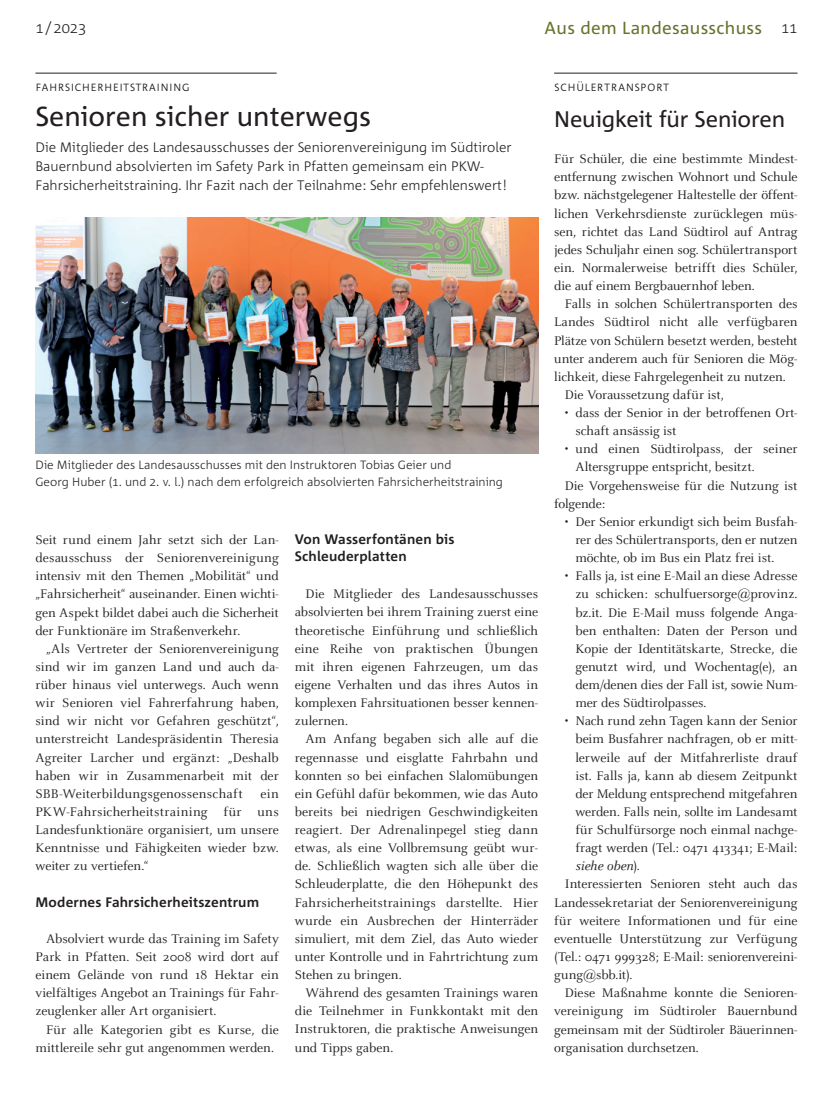
<style>
.page{position:relative;width:833px;height:1099px;background:#fff}
.page>*{position:absolute;margin:0;border:0;box-sizing:border-box;transform-origin:0 0}
.t1{font:27.5px "Corpid";color:#231f20}
.t2{font:22.5px "Corpid";letter-spacing:-.01em;color:#231f20}
.t3{font:17.5px "Corpid";letter-spacing:.02em;color:#6a722d}
.t4{font:300 15px "Corpid";color:#231f20}
.t5{font:13.75px/18.1px "Celeste OT";letter-spacing:-.005em;color:#231f20;text-align:justify}
.t6{font:300 13.75px/18.8px "Corpid";color:#231f20}
.t7{font:700 13.75px/17.5px "Corpid";letter-spacing:.015em;color:#231f20}
.t8{font:italic 13.75px "Celeste OT";letter-spacing:-.005em;color:#231f20}
.t9{font:300 12.5px "Corpid Caps";letter-spacing:.02em;color:#231f20}
.t10{font:300 12px/17.5px "Corpid";color:#231f20}
.s1{font-weight:300;font-size:15px;color:#231f20}
.s2{font-style:normal}
</style>
<div class="page">
<hr style="left:35px;top:73px;width:242px;height:1px;background:#231f20">
<img style="left:35px;top:217px;width:503px;height:236px">
<hr style="left:554px;top:73px;width:243px;height:1px;background:#231f20">
<p class="t4" style="left:35px;top:19px;width:53px">1/2023</p>
<p class="t3" style="left:544px;top:18px;width:254px">Aus dem Landesausschuss <span class="s1">11</span></p>
<p class="t9" style="left:35px;top:79px;width:156px">FAHRSICHERHEITSTRAINING</p>
<h1 class="t1" style="left:35px;top:102px;width:337px">Senioren sicher unterwegs</h1>
<p class="t6" style="left:35px;top:138px;width:478px">Die Mitglieder des Landesausschusses der Seniorenvereinigung im Südtiroler<br>Bauernbund absolvierten im Safety Park in Pfatten gemeinsam ein PKW-<br>Fahrsicherheitstraining. Ihr Fazit nach der Teilnahme: Sehr empfehlenswert!</p>
<p class="t10" style="left:35px;top:456px;width:469px">Die Mitglieder des Landesausschusses mit den Instruktoren Tobias Geier und<br>Georg Huber (1. und 2. v. l.) nach dem erfolgreich absolvierten Fahrsicherheitstraining</p>
<p class="t5" style="left:35px;top:531px;width:245px">Seit rund einem Jahr setzt sich der Lan&shy;desausschuss der Seniorenvereinigung intensiv mit den Themen „Mobilität“ und „Fahrsicherheit“ auseinander. Einen wichti&shy;gen Aspekt bildet dabei auch die Sicherheit der Funktionäre im Straßenverkehr.</p>
<p class="t5" style="left:35px;top:639px;width:245px;text-indent:11px">„Als Vertreter der Seniorenvereinigung sind wir im ganzen Land und auch da&shy;rüber hinaus viel unterwegs. Auch wenn wir Senioren viel Fahrerfahrung haben, sind wir nicht vor Gefahren geschützt“, unterstreicht Landespräsidentin Theresia Agreiter Larcher und ergänzt: „Deshalb haben wir in Zusammenarbeit mit der SBB-Weiterbildungsgenossenschaft</p>
<p class="t5" style="left:35px;top:784px;width:245px;text-indent:225px">ein PKW-Fahrsicherheitstraining für uns Landesfunktionäre organisiert, um unsere Kenntnisse und Fähigkeiten wieder bzw. weiter zu vertiefen.“</p>
<p class="t7" style="left:35px;top:893px;width:225px">Modernes Fahrsicherheitszentrum</p>
<p class="t5" style="left:35px;top:929px;width:245px;text-indent:11px">Absolviert wurde das Training im Safety Park in Pfatten. Seit 2008 wird dort auf einem Gelände von rund 18 Hektar ein vielfältiges Angebot an Trainings für Fahr&shy;zeuglenker aller Art organisiert.</p>
<p class="t5" style="left:35px;top:1020px;width:245px;text-indent:11px">Für alle Kategorien gibt es Kurse, die mittlereile sehr gut angenommen werden.</p>
<p class="t7" style="left:295px;top:530px;width:161px">Von Wasserfontänen bis<br>Schleuderplatten</p>
<p class="t5" style="left:295px;top:585px;width:245px;text-indent:11px">Die Mitglieder des Landesausschusses absolvierten bei ihrem Training zuerst eine theoretische Einführung und schließlich eine Reihe von praktischen Übungen mit ihren eigenen Fahrzeugen, um das eigene Verhalten und das ihres Autos in komplexen Fahrsituationen besser kennen&shy;zulernen.</p>
<p class="t5" style="left:295px;top:730px;width:245px;text-indent:11px">Am Anfang begaben sich alle auf die regennasse und eisglatte Fahrbahn und konnten so bei einfachen Slalomübungen ein Gefühl dafür bekommen, wie das Auto bereits bei niedrigen Geschwindigkeiten reagiert. Der Adrenalinpegel stieg dann etwas, als eine Vollbremsung geübt wur&shy;de. Schließlich wagten sich alle über die Schleuderplatte, die den Höhepunkt des Fahrsicherheitstrainings darstellte. Hier wurde ein Ausbrechen der Hinterräder simuliert, mit dem Ziel, das Auto wieder unter Kontrolle und in Fahrtrichtung zum Stehen zu bringen.</p>
<p class="t5" style="left:295px;top:984px;width:245px;text-indent:11px">Während des gesamten Trainings waren die Teilnehmer in Funkkontakt mit den Instruktoren, die praktische Anweisungen und Tipps gaben.</p>
<p class="t9" style="left:554px;top:79px;width:117px">SCHÜLERTRANSPORT</p>
<h2 class="t2" style="left:554px;top:107px;width:232px">Neuigkeit für Senioren</h2>
<p class="t5" style="left:554px;top:150px;width:245px">Für Schüler, die eine bestimmte Mindest&shy;entfernung zwischen Wohnort und Schule bzw. nächstgelegener Haltestelle der öffent&shy;lichen Verkehrsdienste zurücklegen müs&shy;sen, richtet das Land Südtirol auf Antrag jedes Schuljahr einen sog. Schülertransport ein. Normalerweise betrifft dies Schüler, die auf einem Bergbauernhof leben.</p>
<p class="t5" style="left:565px;top:295px;width:234px">Falls in solchen Schülertransporten des</p>
<p class="t5" style="left:554px;top:313px;width:245px">Landes Südtirol nicht alle verfügbaren</p>
<p class="t5" style="left:554px;top:331px;width:245px">Plätze von Schülern besetzt werden, besteht</p>
<p class="t5" style="left:554px;top:349px;width:245px">unter anderem auch für Senioren die Mög-</p>
<p class="t5" style="left:554px;top:367px;width:233px">lichkeit, diese Fahrgelegenheit zu nutzen.</p>
<p class="t5" style="left:565px;top:386px;width:161px">Die Voraussetzung dafür ist,</p>
<p class="t5" style="left:575px;top:404px;width:224px;text-indent:-11px">• dass der Senior in der betroffenen Ort&shy;schaft ansässig ist</p>
<p class="t5" style="left:565px;top:440px;width:234px">• und einen Südtirolpass, der seiner</p>
<p class="t5" style="left:575px;top:458px;width:181px">Altersgruppe entspricht, besitzt.</p>
<p class="t5" style="left:565px;top:476px;width:234px">Die Vorgehensweise für die Nutzung ist</p>
<p class="t5" style="left:554px;top:494px;width:53px">folgende:</p>
<p class="t5" style="left:575px;top:512px;width:224px;text-indent:-11px">• Der Senior erkundigt sich beim Busfah&shy;rer des Schülertransports, den er nutzen möchte, ob im Bus ein Platz frei ist.</p>
<p class="t5" style="left:575px;top:567px;width:224px;text-indent:-11px">• Falls ja, ist eine E-Mail an diese Adresse zu schicken: schulfuersorge@provinz. bz.it. Die E-Mail muss folgende Anga&shy;ben enthalten: Daten der Person und Kopie der Identitätskarte, Strecke, die genutzt wird, und Wochentag(e), an dem/denen dies der Fall ist, sowie Num&shy;mer des Südtirolpasses.</p>
<p class="t5" style="left:565px;top:712px;width:234px">• Nach rund zehn Tagen kann der Senior</p>
<p class="t5" style="left:575px;top:730px;width:224px">beim Busfahrer nachfragen, ob er mitt-</p>
<p class="t5" style="left:575px;top:748px;width:224px">lerweile auf der Mitfahrerliste drauf</p>
<p class="t5" style="left:575px;top:766px;width:224px">ist. Falls ja, kann ab diesem Zeitpunkt</p>
<p class="t5" style="left:575px;top:784px;width:224px">der Meldung entsprechend mitgefahren</p>
<p class="t5" style="left:575px;top:802px;width:224px">werden. Falls nein, sollte im Landesamt</p>
<p class="t5" style="left:575px;top:821px;width:224px">für Schulfürsorge noch einmal nachge-</p>
<p class="t5" style="left:575px;top:839px;width:224px">fragt werden (Tel.: 0471 413341; E-Mail:</p>
<p class="t8" style="left:575px;top:858px;width:66px">siehe oben<span class="s2">).</span></p>
<p class="t5" style="left:565px;top:875px;width:234px">Interessierten Senioren steht auch das</p>
<p class="t5" style="left:554px;top:893px;width:245px">Landessekretariat der Seniorenvereinigung</p>
<p class="t5" style="left:554px;top:911px;width:245px">für weitere Informationen und für eine</p>
<p class="t5" style="left:554px;top:929px;width:245px">eventuelle Unterstützung zur Verfügung</p>
<p class="t5" style="left:554px;top:947px;width:245px">(Tel.: 0471 999328; E-Mail: seniorenvereini-</p>
<p class="t5" style="left:554px;top:966px;width:80px">gung@sbb.it).</p>
<p class="t5" style="left:565px;top:984px;width:234px">Diese Maßnahme konnte die Senioren-</p>
<p class="t5" style="left:554px;top:1002px;width:245px">vereinigung im Südtiroler Bauernbund</p>
<p class="t5" style="left:554px;top:1020px;width:245px">gemeinsam mit der Südtiroler Bäuerinnen-</p>
<p class="t5" style="left:554px;top:1038px;width:146px">organisation durchsetzen.</p>
</div>
